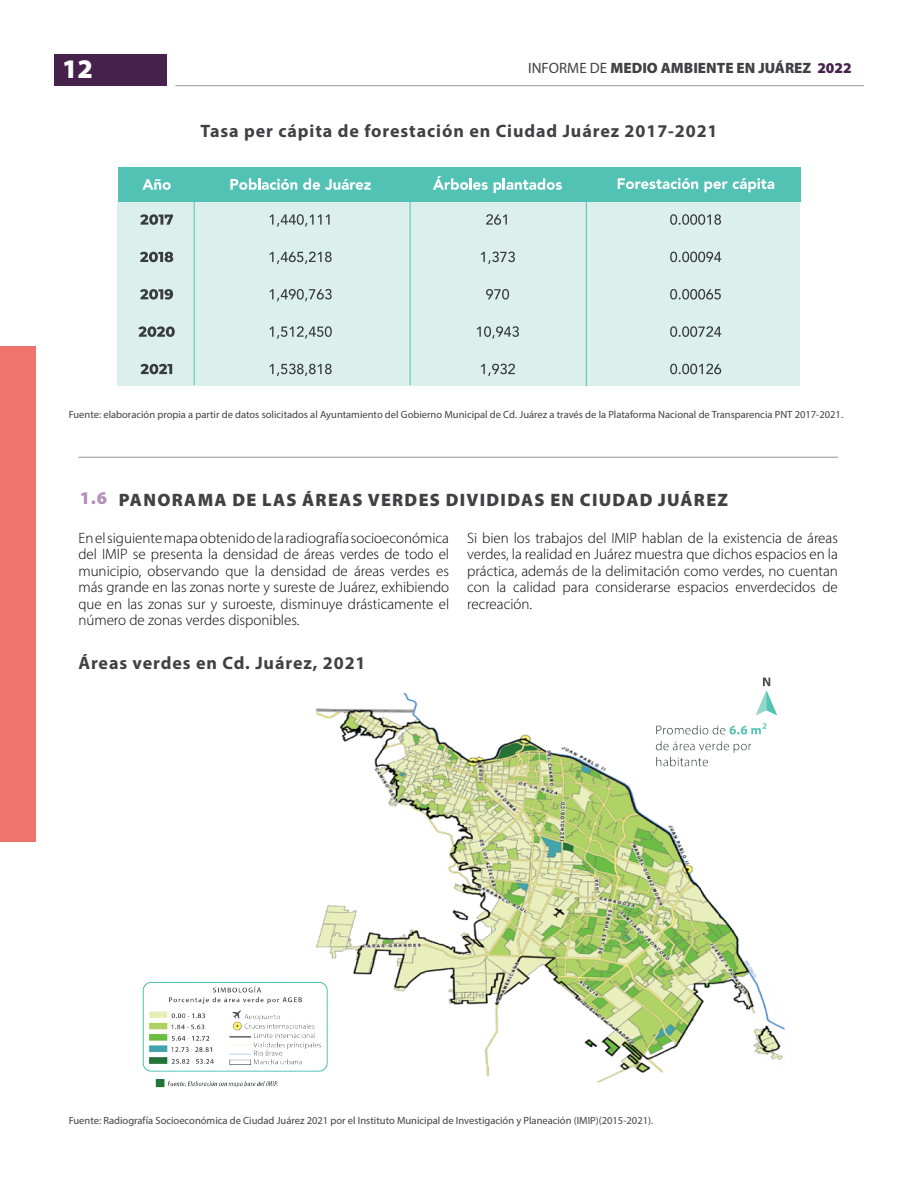
<style>
.page{position:relative;width:918px;height:1188px;background:#fff}
.page>*{position:absolute;margin:0;border:0;box-sizing:border-box;transform-origin:0 0}
.t1{font:900 27px "Myriad Pro";color:#fff}
.t2{font:700 18px "Myriad Pro";letter-spacing:.05em;color:#414042}
.t3{font:900 18px "Myriad Pro";letter-spacing:.07em;color:#414042}
.t4{font:300 15px/16.5px "Myriad Pro";color:#000;text-align:justify}
.t5{font:900 15px "Myriad Pro";color:#414042}
.t6{font:10.5px "Myriad Pro";color:#414042}
.s1{font-weight:400}
.s2{color:#46214b}
.s3{color:#b58ebc}
</style>
<div class="page">
<div style="left:0;top:346px;width:36px;height:496px;background:#f0746e"></div>
<div style="left:54px;top:54px;width:112px;height:31px;background:#46214b"></div>
<hr style="left:176px;top:85px;width:688px;height:1px;background:#949499">
<hr style="left:78px;top:457px;width:760px;height:1px;background:#949499">
<div style="left:118px;top:202px;width:682px;height:183px;background:#dbefec"></div>
<svg style="left:140px;top:252px;width:33px;height:10px"></svg>
<svg style="left:269px;top:252px;width:63px;height:12px"></svg>
<svg style="left:481px;top:252px;width:34px;height:12px"></svg>
<svg style="left:670px;top:252px;width:51px;height:10px"></svg>
<svg style="left:140px;top:289px;width:33px;height:11px"></svg>
<svg style="left:269px;top:289px;width:63px;height:12px"></svg>
<svg style="left:486px;top:289px;width:23px;height:11px"></svg>
<svg style="left:670px;top:289px;width:51px;height:11px"></svg>
<svg style="left:138px;top:326px;width:37px;height:11px"></svg>
<svg style="left:269px;top:326px;width:63px;height:13px"></svg>
<svg style="left:477px;top:326px;width:42px;height:13px"></svg>
<svg style="left:670px;top:326px;width:51px;height:11px"></svg>
<svg style="left:140px;top:214px;width:33px;height:11px"></svg>
<svg style="left:269px;top:214px;width:61px;height:13px"></svg>
<svg style="left:486px;top:214px;width:21px;height:11px"></svg>
<svg style="left:670px;top:214px;width:51px;height:11px"></svg>
<svg style="left:140px;top:364px;width:32px;height:10px"></svg>
<svg style="left:269px;top:364px;width:63px;height:12px"></svg>
<svg style="left:481px;top:364px;width:34px;height:12px"></svg>
<svg style="left:670px;top:364px;width:51px;height:10px"></svg>
<div style="left:118px;top:168px;width:682px;height:34px;background:#52c2b4"></div>
<svg style="left:142px;top:179px;width:29px;height:11px"></svg>
<svg style="left:230px;top:178px;width:67px;height:12px"></svg>
<svg style="left:303px;top:178px;width:68px;height:12px"></svg>
<svg style="left:433px;top:176px;width:55px;height:14px"></svg>
<svg style="left:494px;top:178px;width:68px;height:15px"></svg>
<svg style="left:618px;top:178px;width:80px;height:11px"></svg>
<svg style="left:704px;top:181px;width:23px;height:11px"></svg>
<svg style="left:733px;top:178px;width:41px;height:14px"></svg>
<hr style="left:194px;top:168px;width:1px;height:217px;background:#52c2b4">
<hr style="left:410px;top:168px;width:1px;height:217px;background:#52c2b4">
<hr style="left:586px;top:169px;width:1px;height:217px;background:#52c2b4">
<img style="left:315px;top:677px;width:471px;height:406px">
<img style="left:142px;top:973px;width:203px;height:114px">
<h1 class="t1" style="left:62px;top:50px;width:32px">12</h1>
<p class="t5" style="left:528px;top:58px;width:325px"><span class="s1">INFORME DE</span> MEDIO AMBIENTE EN JUÁREZ <span class="s2">2022</span></p>
<p class="t2" style="left:200px;top:119px;width:519px">Tasa per cápita de forestación en Ciudad Juárez 2017-2021</p>
<p class="t6" style="left:69px;top:408px;width:776px">Fuente: elaboración propia a partir de datos solicitados al Ayuntamiento del Gobierno Municipal de Cd. Juárez a través de la Plataforma Nacional de Transparencia PNT 2017-2021.</p>
<p class="t3" style="left:80px;top:488px;width:650px"><span class="s3">1.6</span> PANORAMA DE LAS ÁREAS VERDES DIVIDIDAS EN CIUDAD JUÁREZ</p>
<p class="t4" style="left:78px;top:530px;width:372px">En el siguiente mapa obtenido de la radiografía socioeconómica del IMIP se presenta la densidad de áreas verdes de todo el municipio, observando que la densidad de áreas verdes es más grande en las zonas norte y sureste de Juárez, exhibiendo que en las zonas sur y suroeste, disminuye drásticamente el número de zonas verdes disponibles.</p>
<p class="t4" style="left:467px;top:530px;width:372px">Si bien los trabajos del IMIP hablan de la existencia de áreas verdes, la realidad en Juárez muestra que dichos espacios en la práctica, además de la delimitación como verdes, no cuentan con la calidad para considerarse espacios enverdecidos de recreación.</p>
<p class="t2" style="left:78px;top:651px;width:289px">Áreas verdes en Cd. Juárez, 2021</p>
<p class="t6" style="left:69px;top:1114px;width:586px">Fuente: Radiografía Socioeconómica de Ciudad Juárez 2021 por el Instituto Municipal de Investigación y Planeación (IMIP)(2015-2021).</p>
</div>
